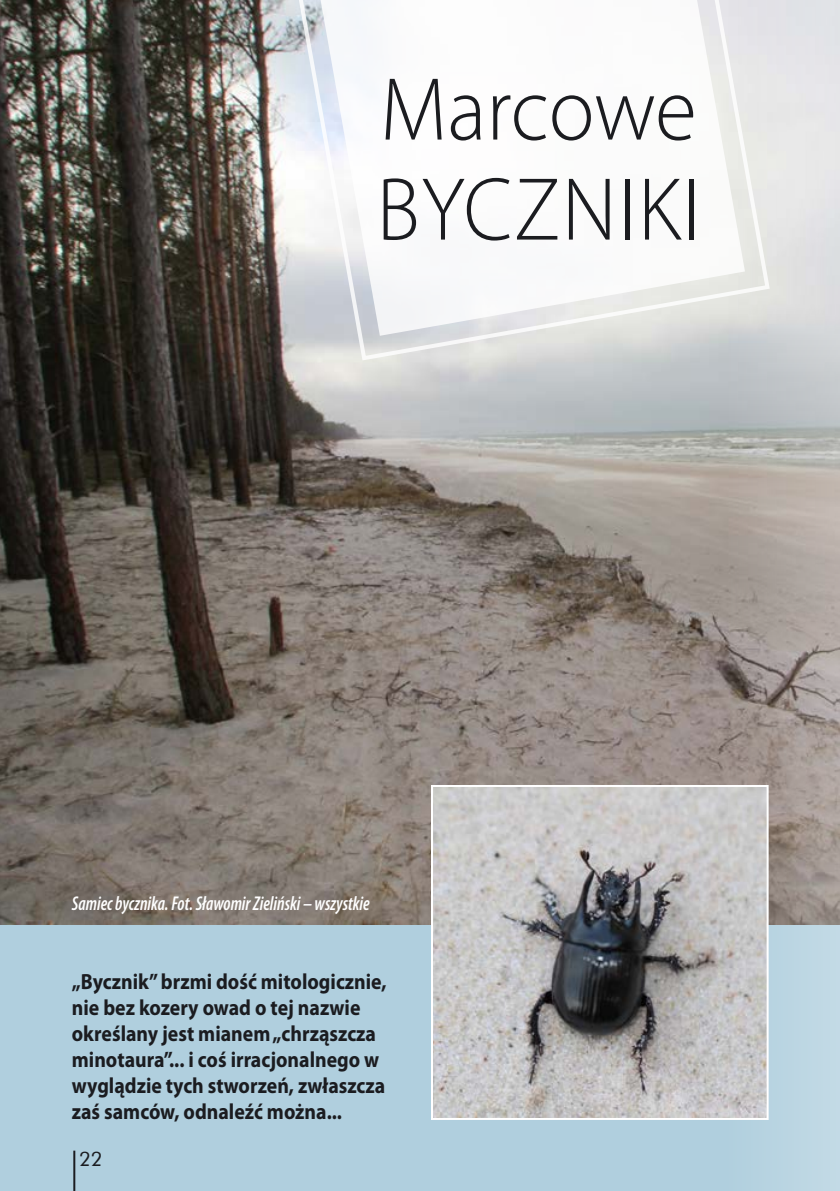
<style>
.page{position:relative;width:840px;height:1191px;background:#fff}
.page>*{position:absolute;margin:0;border:0;box-sizing:border-box;transform-origin:0 0}
.t1{font:300 90px/100px "Myriad Pro";letter-spacing:.01em;color:#1b1c20;scale:.95 1}
.t2{font:700 22px/26px "Myriad Pro";color:#1b1c20;scale:.9 1}
.t3{font:italic 600 condensed 20px "Myriad Pro";color:#fff;scale:.9 1}
.t4{font:20px "Futura BT";color:#1b1c20}
</style>
<div class="page">
<div style="left:0;top:786px;width:839px;height:405px;background:#b0cfde"></div>
<img style="left:0;top:0;width:839px;height:924px">
<img style="left:434px;top:788px;width:331px;height:329px">
<div style="left:431px;top:785px;width:337px;height:335px;border:2px solid #fff"></div>
<svg style="left:289px;top:0;width:482px;height:363px"></svg>
<hr style="left:73px;top:1150px;width:2px;height:41px;background:#1b1c20">
<h1 class="t1" style="left:376px;top:59px;width:342px">Marcowe<br>BYCZNIKI</h1>
<p class="t3" style="left:72px;top:890px;width:332px">Samiec bycznika. Fot. Sławomir Zieliński – wszystkie</p>
<p class="t2" style="left:72px;top:967px;width:351px">„Bycznik” brzmi dość mitologicznie, nie bez kozery owad o tej nazwie określany jest mianem „chrząszcza minotaura”... i coś irracjonalnego w wyglądzie tych stworzeń, zwłaszcza zaś samców, odnaleźć można...</p>
<p class="t4" style="left:79px;top:1146px;width:25px">22</p>
</div>
